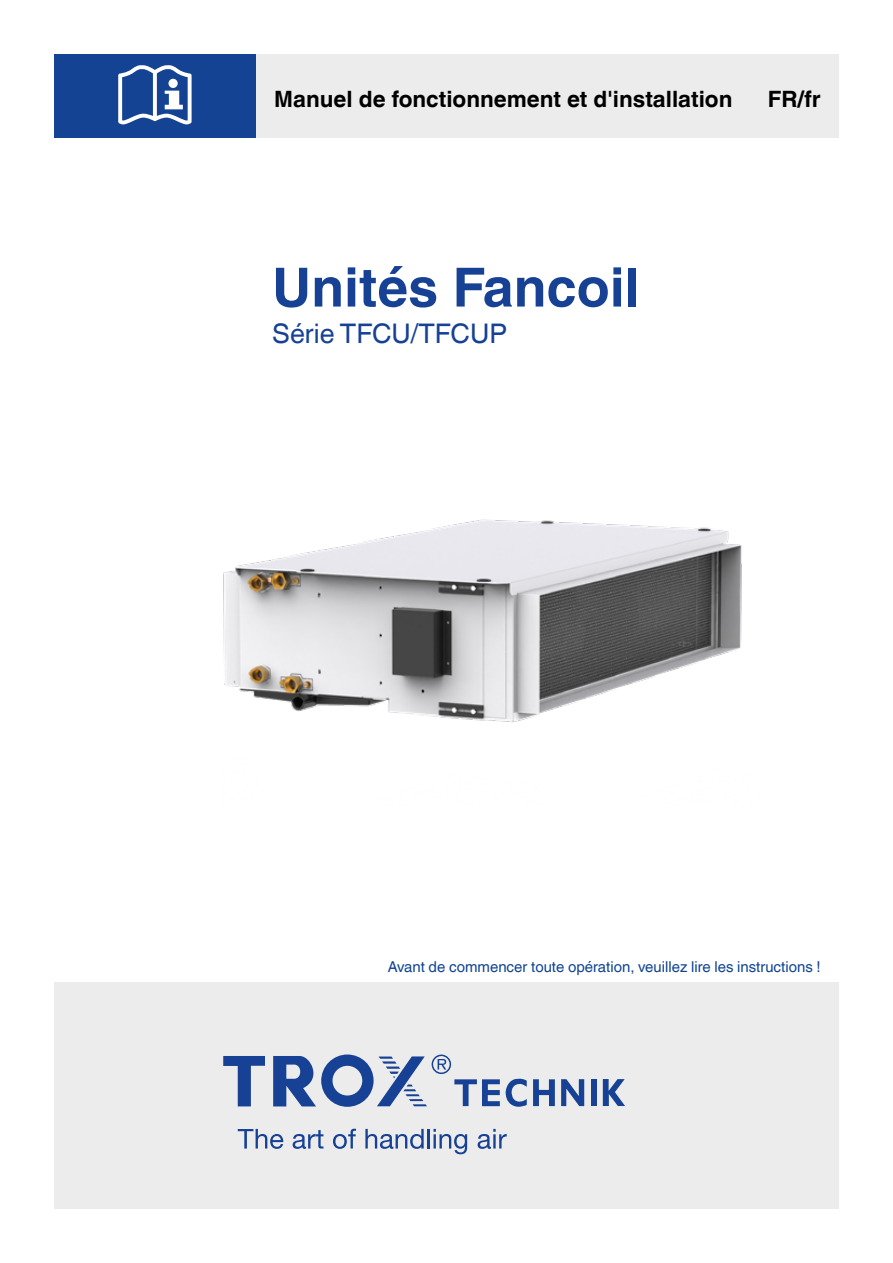
<style>
.page{position:relative;width:893px;height:1263px;background:#fff}
.page>*{position:absolute;margin:0;border:0;box-sizing:border-box;transform-origin:0 0}
.t1{font:700 54px "TROX Helvetica";color:#164194}
.t2{font:27px "TROX Helvetica";color:#164194}
.t3{font:700 22.5px "TROX Helvetica";color:#000}
.t4{font:15px "TROX Helvetica";color:#114490}
</style>
<div class="page">
<div style="left:54px;top:54px;width:785px;height:83px;background:#ececec"></div>
<div style="left:54px;top:54px;width:202px;height:83px;background:#134392"></div>
<div style="left:54px;top:982px;width:785px;height:227px;background:#ececec"></div>
<svg style="left:118px;top:65px;width:74px;height:59px"></svg>
<div style="left:168px;top:79px;width:10px;height:9px;background:#fff;border-radius:50%"></div>
<svg style="left:293px;top:1130px;width:30px;height:19px"></svg>
<svg style="left:333px;top:1129px;width:23px;height:20px"></svg>
<svg style="left:365px;top:1129px;width:59px;height:20px"></svg>
<hr style="left:427px;top:1129px;width:3px;height:19px;background:#164194">
<svg style="left:433px;top:1129px;width:34px;height:25px"></svg>
<svg style="left:478px;top:1129px;width:29px;height:20px"></svg>
<svg style="left:238px;top:1129px;width:45px;height:20px"></svg>
<svg style="left:506px;top:1078px;width:21px;height:29px"></svg>
<svg style="left:533px;top:1079px;width:22px;height:27px"></svg>
<svg style="left:561px;top:1079px;width:23px;height:27px"></svg>
<div style="left:591px;top:1079px;width:5px;height:27px;background:#164194"></div>
<svg style="left:603px;top:1079px;width:22px;height:27px"></svg>
<svg style="left:223px;top:1056px;width:42px;height:50px"></svg>
<svg style="left:273px;top:1054px;width:227px;height:53px"></svg>
<img style="left:223px;top:519px;width:519px;height:204px">
<h3 class="t3" style="left:274px;top:86px;width:460px">Manuel de fonctionnement et d'installation</h3>
<h3 class="t3" style="left:768px;top:86px;width:54px">FR/fr</h3>
<h1 class="t1" style="left:272px;top:256px;width:369px">Unités Fancoil</h1>
<h2 class="t2" style="left:272px;top:317px;width:236px">Série TFCU/TFCUP</h2>
<p class="t4" style="left:388px;top:958px;width:434px">Avant de commencer toute opération, veuillez lire les instructions !</p>
</div>
